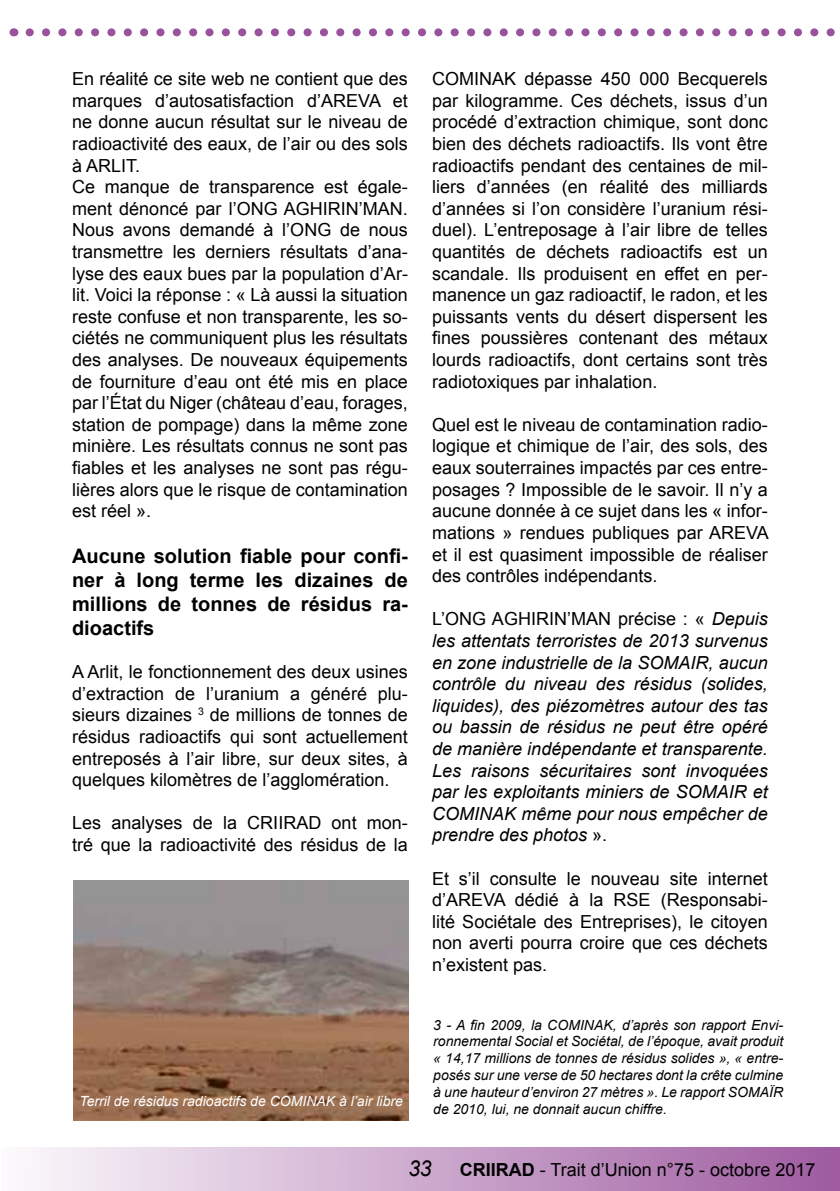
<style>
.page{position:relative;width:840px;height:1191px;background:#fff}
.page>*{position:absolute;margin:0;border:0;box-sizing:border-box;transform-origin:0 0}
.t1{font:italic 22px "Arial";color:#000;scale:.95 1}
.t2{font:700 20px/24px "Arial";color:#000;text-align:justify}
.t3{font:18px/21.6px "Arial";color:#000;text-align:justify}
.t4{font:italic 18px/21.6px "Arial";color:#000;text-align:justify}
.t5{font:italic 14px/16.8px "Arial";color:#000;text-align:justify}
.t6{font:italic 14px "Arial";color:#fff}
.s1{font-style:normal}
.s2{font-weight:700}
</style>
<div class="page">
<div style="left:1px;top:1147px;width:838px;height:44px;background:linear-gradient(to right,#fcfafc,#9e5ba0)"></div>
<svg style="left:30px;top:28px;width:805px;height:8px"></svg>
<img style="left:73px;top:880px;width:335px;height:240px">
<p class="t3" style="left:72px;top:68px;width:337px;text-align:left">En réalité ce site web ne contient que des marques d’autosatisfaction d’AREVA et ne donne aucun résultat sur le niveau de radioactivité des eaux, de l’air ou des sols à ARLIT.<br>Ce manque de transparence est égale&shy;ment dénoncé par l’ONG AGHIRIN’MAN.<br>Nous avons demandé à l’ONG de nous transmettre les derniers résultats d’ana&shy;lyse des eaux bues par la population d’Ar&shy;lit. Voici la réponse : « Là aussi la situation reste confuse et non transparente, les so&shy;ciétés ne communiquent plus les résultats des analyses. De nouveaux équipements de fourniture d’eau ont été mis en place par l’État du Niger (château d’eau, forages, station de pompage) dans la même zone minière. Les résultats connus ne sont pas fiables et les analyses ne sont pas régu&shy;lières alors que le risque de contamination est réel ».</p>
<p class="t2" style="left:72px;top:544px;width:337px">Aucune solution fiable pour confi&shy;ner à long terme les dizaines de millions de tonnes de résidus ra&shy;dioactifs</p>
<p class="t3" style="left:72px;top:661px;width:337px">A Arlit, le fonctionnement des deux usines d’extraction de l’uranium a généré plu&shy;sieurs dizaines <sup>3</sup> de millions de tonnes de résidus radioactifs qui sont actuellement entreposés à l’air libre, sur deux sites, à quelques kilomètres de l’agglomération.</p>
<p class="t3" style="left:72px;top:812px;width:337px">Les analyses de la CRIIRAD ont mon&shy;tré que la radioactivité des résidus de la</p>
<p class="t6" style="left:79px;top:1092px;width:325px">Terril de résidus radioactifs de COMINAK à l’air libre</p>
<p class="t3" style="left:432px;top:68px;width:337px">COMINAK dépasse 450 000 Becquerels par kilogramme. Ces déchets, issus d’un procédé d’extraction chimique, sont donc bien des déchets radioactifs. Ils vont être radioactifs pendant des centaines de mil&shy;liers d’années (en réalité des milliards d’années si l’on considère l’uranium rési&shy;duel). L’entreposage à l’air libre de telles quantités de déchets radioactifs est un scandale. Ils produisent en effet en per&shy;manence un gaz radioactif, le radon, et les puissants vents du désert dispersent les fines poussières contenant des métaux lourds radioactifs, dont certains sont très radiotoxiques par inhalation.</p>
<p class="t3" style="left:432px;top:414px;width:338px">Quel est le niveau de contamination radio&shy;logique et chimique de l’air, des sols, des eaux souterraines impactés par ces entre&shy;posages ? Impossible de le savoir. Il n’y a aucune donnée à ce sujet dans les « infor&shy;mations » rendues publiques par AREVA et il est quasiment impossible de réaliser des contrôles indépendants.</p>
<p class="t4" style="left:432px;top:608px;width:337px"><span class="s1">L’ONG AGHIRIN’MAN précise : «</span> Depuis les attentats terroristes de 2013 survenus en zone industrielle de la SOMAIR, aucun contrôle du niveau des résidus (solides, liquides), des piézomètres autour des tas ou bassin de résidus ne peut être opéré de manière indépendante et transparente.<br>Les raisons sécuritaires sont invoquées par les exploitants miniers de SOMAIR et COMINAK même pour nous empêcher de prendre des photos <span class="s1">».</span></p>
<p class="t3" style="left:432px;top:867px;width:337px">Et s’il consulte le nouveau site internet d’AREVA dédié à la RSE (Responsabi&shy;lité Sociétale des Entreprises), le citoyen non averti pourra croire que ces déchets n’existent pas.</p>
<p class="t5" style="left:433px;top:1016px;width:351px">3 - A fin 2009, la COMINAK, d’après son rapport Envi&shy;ronnemental Social et Sociétal, de l’époque, avait produit « 14,17 millions de tonnes de résidus solides », « entre&shy;posés sur une verse de 50 hectares dont la crête culmine à une hauteur d’environ 27 mètres ». Le rapport SOMAÏR de 2010, lui, ne donnait aucun chiffre.</p>
<p class="t1" style="left:408px;top:1153px;width:26px">33</p>
<p class="t3" style="left:459px;top:1158px;width:357px"><span class="s2">CRIIRAD</span> - Trait d’Union n°75 - octobre 2017</p>
</div>
